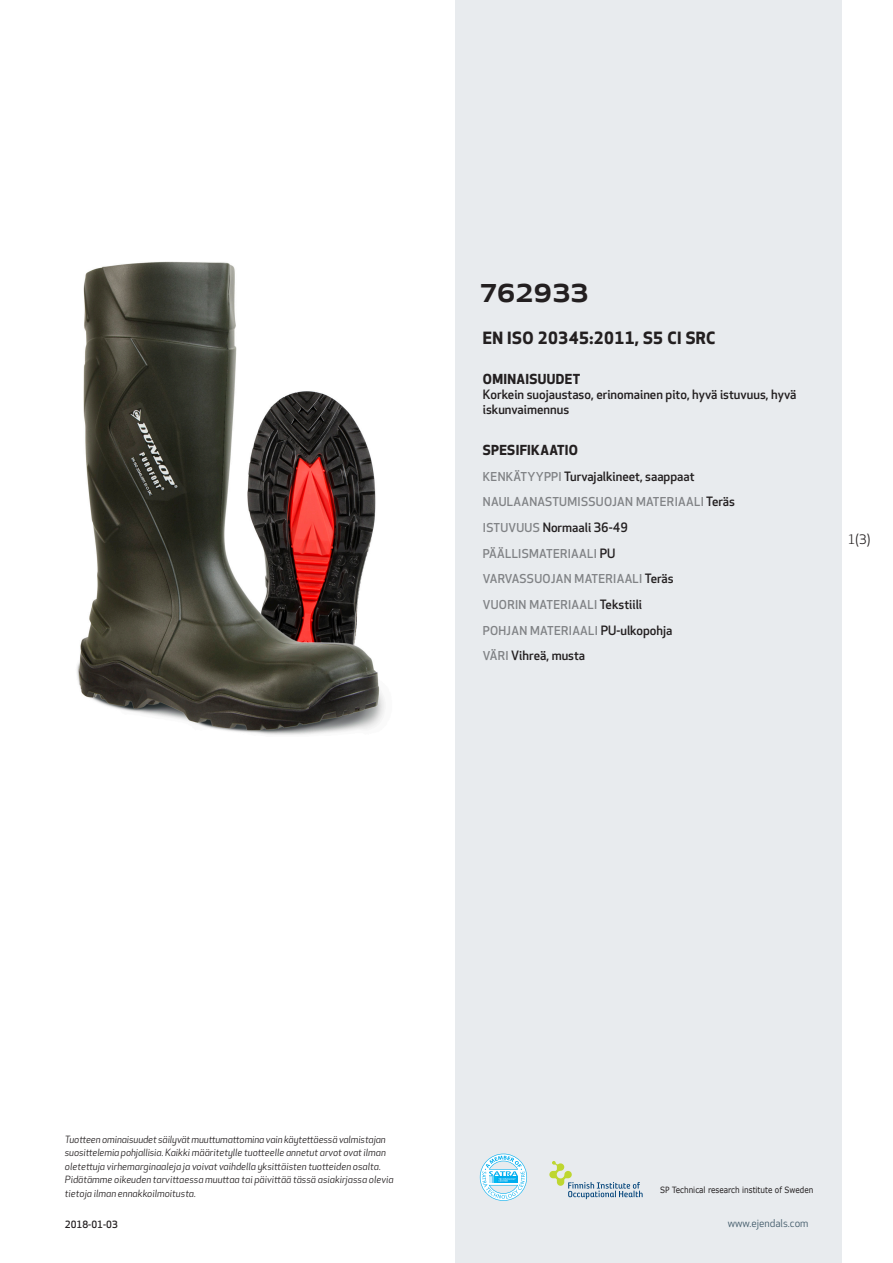
<style>
.page{position:relative;width:893px;height:1263px;background:#fff}
.page>*{position:absolute;margin:0;border:0;box-sizing:border-box;transform-origin:0 0}
.prodname{font:500 36px "Apex New";color:#231f20}
.Funktion_body{font:700 16.5px "Apex New";letter-spacing:.025em;color:#231f20}
.Funktion_body-2{font:700 13.5px "Apex New";letter-spacing:.025em;color:#231f20}
.t1{font:12.75px "Apex New";color:#231f20}
.Funktion_body-3{font:500 12.6px/15px "Apex New";color:#231f20}
.Funktion_body-4{font:500 12px "Apex New";letter-spacing:.025em;color:#808285}
.t2{font:10.5px "Apex New";color:#405968}
.t3{font:italic 9.75px/13.5px "Apex New";color:#231f20}
.Sidfot_datum{font:500 9.75px "Apex New";color:#231f20}
.t4{font:8.55px "Verdana";color:#231f20;scale:.85 1}
.s1{font-size:12px;color:#808285}
.s2{font-size:12.6px;color:#231f20}
</style>
<div class="page">
<div style="left:455px;top:0;width:387px;height:1263px;background:#e8ebee"></div>
<svg style="left:549px;top:1161px;width:94px;height:38px"></svg>
<svg style="left:480px;top:1154px;width:47px;height:47px"></svg>
<img style="left:77px;top:262px;width:308px;height:473px">
<p class="prodname" style="left:480px;top:265px;width:110px">762933</p>
<p class="Funktion_body" style="left:483px;top:326px;width:234px">EN ISO 20345:2011, S5 CI SRC</p>
<p class="Funktion_body-2" style="left:483px;top:370px;width:99px">OMINAISUUDET</p>
<p class="Funktion_body-3" style="left:483px;top:387px;width:315px">Korkein suojaustaso, erinomainen pito, hyvä istuvuus, hyvä iskunvaimennus</p>
<p class="Funktion_body-2" style="left:483px;top:440px;width:97px">SPESIFIKAATIO</p>
<p class="Funktion_body-3" style="left:483px;top:468px;width:213px"><span class="s1">KENKÄTYYPPI</span> Turvajalkineet, saappaat</p>
<p class="Funktion_body-4" style="left:483px;top:494px;width:254px">NAULAANASTUMISSUOJAN MATERIAALI <span class="s2">Teräs</span></p>
<p class="Funktion_body-3" style="left:483px;top:520px;width:147px"><span class="s1">ISTUVUUS</span> Normaali 36-49</p>
<p class="Funktion_body-4" style="left:483px;top:545px;width:134px">PÄÄLLISMATERIAALI <span class="s2">PU</span></p>
<p class="Funktion_body-4" style="left:483px;top:571px;width:192px">VARVASSUOJAN MATERIAALI <span class="s2">Teräs</span></p>
<p class="Funktion_body-4" style="left:483px;top:596px;width:161px">VUORIN MATERIAALI <span class="s2">Tekstiili</span></p>
<p class="Funktion_body-4" style="left:483px;top:622px;width:191px">POHJAN MATERIAALI <span class="s2">PU-ulkopohja</span></p>
<p class="Funktion_body-3" style="left:483px;top:648px;width:104px"><span class="s1">VÄRI</span> Vihreä, musta</p>
<p class="t1" style="left:848px;top:531px;width:24px">1(3)</p>
<p class="t3" style="left:65px;top:1132px;width:330px">Tuotteen ominaisuudet säilyvät muuttumattomina vain käytettäessä valmistajan suosittelemia pohjallisia. Kaikki määritetylle tuotteelle annetut arvot ovat ilman oletettuja virhemarginaaleja ja voivat vaihdella yksittäisten tuotteiden osalta.<br>Pidätämme oikeuden tarvittaessa muuttaa tai päivittää tässä asiakirjassa olevia tietoja ilman ennakkoilmoitusta.</p>
<p class="Sidfot_datum" style="left:65px;top:1218px;width:54px">2018-01-03</p>
<p class="t4" style="left:660px;top:1184px;width:182px">SP Technical research institute of Sweden</p>
<p class="t2" style="left:728px;top:1217px;width:82px">www.ejendals.com</p>
</div>
